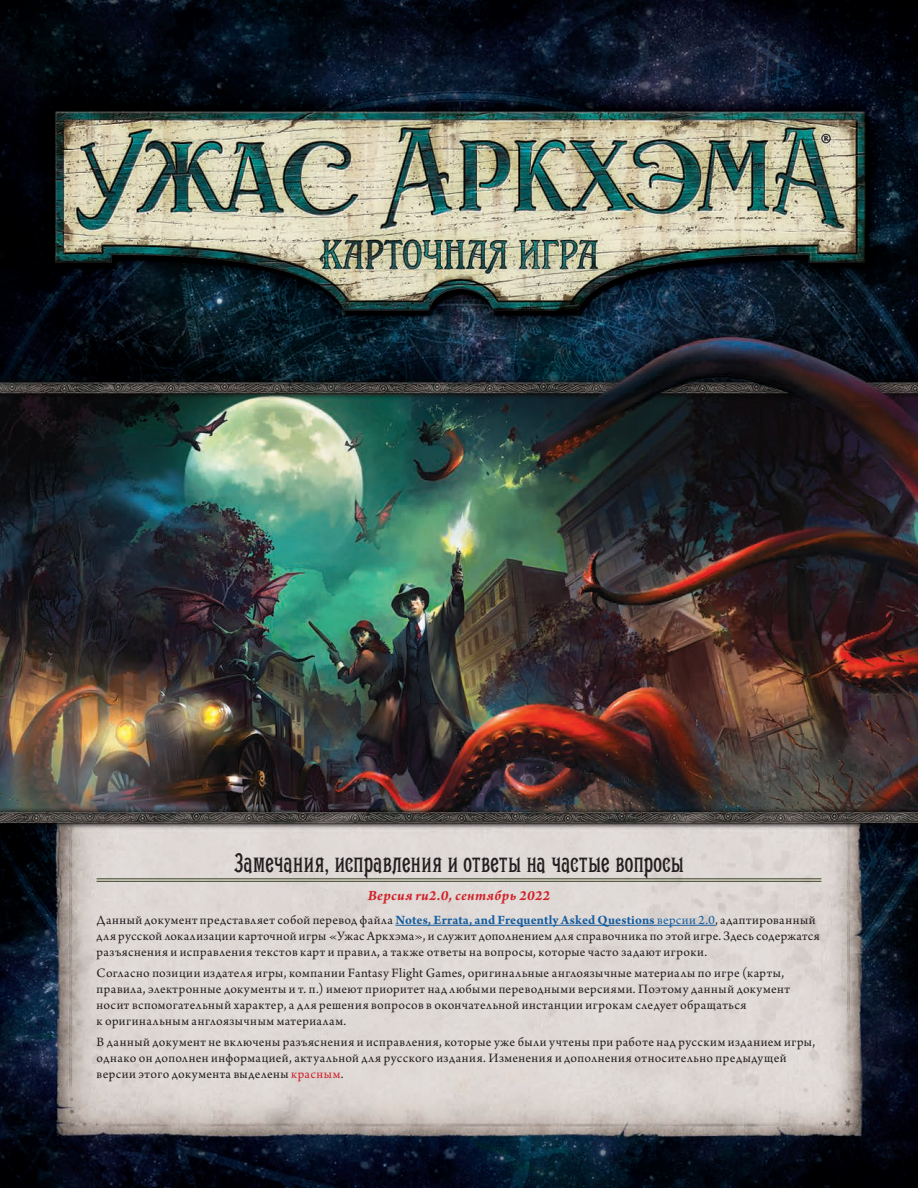
<style>
.page{position:relative;width:918px;height:1188px;background:#fff}
.page>*{position:absolute;margin:0;border:0;box-sizing:border-box;transform-origin:0 0}
.FAQ_Header{font:27px "Conkordia";color:#231f20}
.FAQ_Date{font:italic 700 15px "Arno Pro";letter-spacing:.025em;color:#d1232a}
.Body_Text{font:13.5px/16.2px "Arno Pro";letter-spacing:.03em;color:#231f20}
.s1{font-weight:700;color:#175d9e}
.s2{color:#175d9e}
.s3{color:#d1232a}
</style>
<div class="page">
<img style="left:0;top:0;width:918px;height:1188px">
<hr style="left:97px;top:879px;width:724px;height:1px;background:#3b4121">
<hr style="left:97px;top:881px;width:724px;height:1px;background:#3b4121">
<hr style="left:395px;top:925px;width:320px;height:1px;background:#175d9e">
<p class="FAQ_Header" style="left:234px;top:849px;width:452px">Замечания, исправления и ответы на частые вопросы</p>
<p class="FAQ_Date" style="left:368px;top:887px;width:184px">Версия ru2.0, сентябрь 2022</p>
<p class="Body_Text" style="left:97px;top:912px;width:725px">Данный документ представляет собой перевод файла <span class="s1">Notes, Errata, and Frequently Asked Questions</span> <span class="s2">версии 2.0</span>, адаптированный для русской локализации карточной игры «Ужас Аркхэма», и служит дополнением для справочника по этой игре. Здесь содержатся разъяснения и исправления текстов карт и правил, а также ответы на вопросы, которые часто задают игроки.</p>
<p class="Body_Text" style="left:97px;top:965px;width:695px">Согласно позиции издателя игры, компании Fantasy Flight Games, оригинальные англоязычные материалы по игре (карты, правила, электронные документы и т. п.) имеют приоритет над любыми переводными версиями. Поэтому данный документ носит вспомогательный характер, а для решения вопросов в окончательной инстанции игрокам следует обращаться<br>к оригинальным англоязычным материалам.</p>
<p class="Body_Text" style="left:97px;top:1034px;width:720px">В данный документ не включены разъяснения и исправления, которые уже были учтены при работе над русским изданием игры, однако он дополнен информацией, актуальной для русского издания. Изменения и дополнения относительно предыдущей версии этого документа выделены <span class="s3">красным</span>.</p>
</div>
